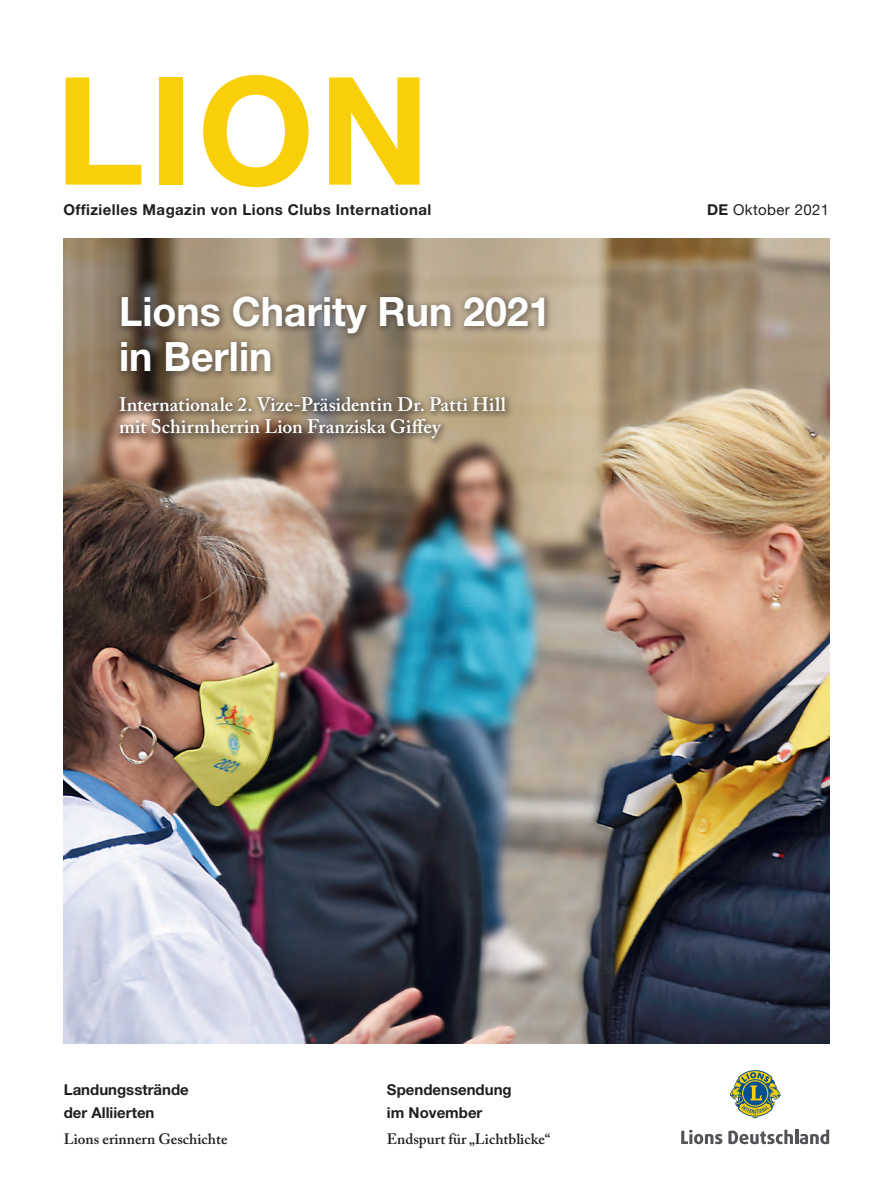
<style>
.page{position:relative;width:893px;height:1191px;background:#fff}
.page>*{position:absolute;margin:0;border:0;box-sizing:border-box;transform-origin:0 0}
.t1{font:700 150px "Helvetica Neue LT Std";color:#f9cf09}
.t2{font:700 40.5px/45px "Helvetica Neue LT Std";color:#fff}
.t3{font:600 19.5px/22.5px "Adobe Caslon Pro";letter-spacing:.005em;color:#fff}
.t4{font:700 15px/22.5px "Helvetica Neue LT Std";color:#231f20}
.t5{font:600 15px "Adobe Caslon Pro";color:#231f20}
.t6{font:700 15px "Helvetica Neue LT Std";letter-spacing:.03em;color:#231f20}
.t7{font:15px "Helvetica Neue LT Std";letter-spacing:.025em;color:#231f20}
.s1{font-weight:700}
</style>
<div class="page">
<svg style="left:681px;top:1129px;width:41px;height:15px"></svg>
<svg style="left:728px;top:1129px;width:65px;height:15px"></svg>
<hr style="left:795px;top:1129px;width:3px;height:15px;background:#545357">
<svg style="left:800px;top:1129px;width:29px;height:15px"></svg>
<svg style="left:730px;top:1070px;width:51px;height:48px"></svg>
<img style="left:64px;top:239px;width:765px;height:804px">
<div style="left:114px;top:291px;width:439px;height:156px;background:#231f20;opacity:.38"></div>
<h1 class="t1" style="left:55px;top:38px;width:376px">LION</h1>
<p class="t6" style="left:63px;top:200px;width:369px">Offizielles Magazin von Lions Clubs International</p>
<p class="t7" style="left:707px;top:200px;width:124px"><span class="s1">DE</span> Oktober 2021</p>
<h2 class="t2" style="left:119px;top:288px;width:433px">Lions Charity Run 2021 in Berlin</h2>
<p class="t3" style="left:119px;top:392px;width:388px">Internationale 2. Vize-Präsidentin Dr. Patti Hill mit Schirmherrin Lion Franziska Giffey</p>
<p class="t4" style="left:64px;top:1078px;width:127px">Landungsstrände der Alliierten</p>
<p class="t5" style="left:64px;top:1130px;width:165px">Lions erinnern Geschichte</p>
<p class="t4" style="left:387px;top:1078px;width:126px">Spendensendung im November</p>
<p class="t5" style="left:387px;top:1130px;width:165px">Endspurt für „Lichtblicke“</p>
</div>
